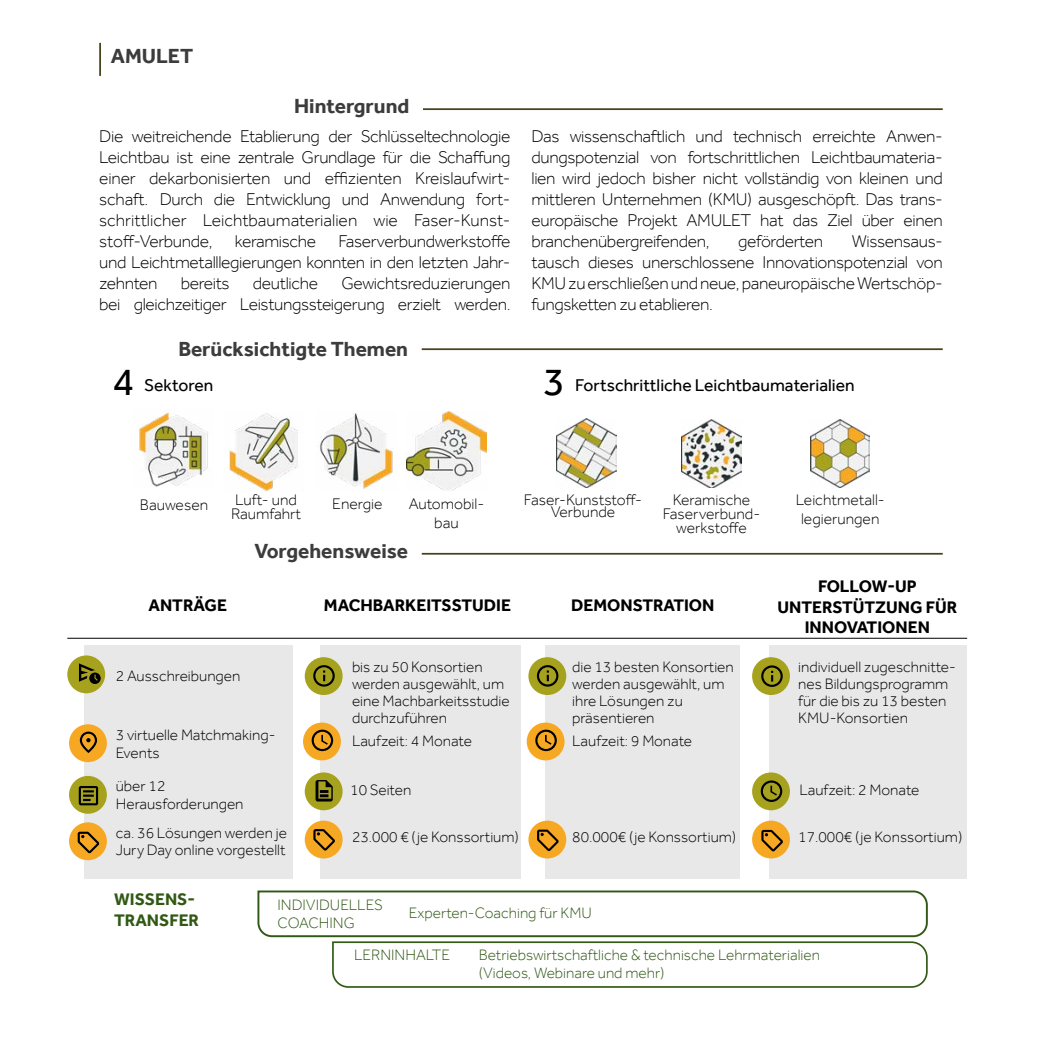
<style>
.page{position:relative;width:1042px;height:1042px;background:#fff}
.page>*{position:absolute;margin:0;border:0;box-sizing:border-box;transform-origin:0 0}
.t1{font:40.25px "Effra";color:#000}
.t2{font:700 21px "Effra";color:#3c3c3c}
.t3{font:300 17.5px/21px "Effra";letter-spacing:-.02em;color:#000;text-align:justify}
.t4{font:17.5px "Effra";color:#000}
.t5{font:700 17.15px/20.7px "Effra";color:#000;text-align:center}
.t6{font:700 17.15px/20.7px "Effra";color:#315915}
.t7{font:300 15.75px/18.9px "Effra";color:#000;text-align:center}
.t8{font:300 15.4px/17.2px "Effra";color:#000}
.t9{font:300 15.4px/18.6px "Effra";color:#315915}
</style>
<div class="page">
<hr style="left:423px;top:108px;width:520px;height:2px;background:#45431c">
<hr style="left:422px;top:348px;width:521px;height:2px;background:#45431c">
<hr style="left:422px;top:553px;width:521px;height:2px;background:#45431c">
<hr style="left:99px;top:43px;width:2px;height:33px;background:#45431c">
<svg style="left:257px;top:890px;width:671px;height:98px"></svg>
<div style="left:85px;top:645px;width:208px;height:234px;background:#e8e8e8"></div>
<div style="left:320px;top:645px;width:201px;height:234px;background:#e8e8e8"></div>
<div style="left:545px;top:645px;width:195px;height:234px;background:#e8e8e8"></div>
<div style="left:769px;top:645px;width:197px;height:234px;background:#e8e8e8"></div>
<div style="left:69px;top:724px;width:38px;height:38px;background:#f7a823;border-radius:50%"></div>
<div style="left:67px;top:655px;width:38px;height:38px;background:#a6a21e;border-radius:50%"></div>
<div style="left:69px;top:776px;width:38px;height:38px;background:#a6a21e;border-radius:50%"></div>
<div style="left:69px;top:822px;width:38px;height:38px;background:#f7a823;border-radius:50%"></div>
<div style="left:305px;top:657px;width:38px;height:38px;background:#a6a21e;border-radius:50%"></div>
<div style="left:303px;top:722px;width:38px;height:38px;background:#f7a823;border-radius:50%"></div>
<div style="left:305px;top:772px;width:38px;height:38px;background:#a6a21e;border-radius:50%"></div>
<div style="left:305px;top:820px;width:38px;height:38px;background:#f7a823;border-radius:50%"></div>
<div style="left:528px;top:657px;width:38px;height:38px;background:#a6a21e;border-radius:50%"></div>
<div style="left:527px;top:722px;width:37px;height:38px;background:#f7a823;border-radius:50%"></div>
<div style="left:528px;top:820px;width:38px;height:38px;background:#f7a823;border-radius:50%"></div>
<div style="left:752px;top:657px;width:38px;height:38px;background:#a6a21e;border-radius:50%"></div>
<div style="left:752px;top:772px;width:38px;height:38px;background:#a6a21e;border-radius:50%"></div>
<div style="left:752px;top:820px;width:38px;height:38px;background:#f7a823;border-radius:50%"></div>
<svg style="left:79px;top:786px;width:19px;height:19px"></svg>
<svg style="left:315px;top:780px;width:18px;height:21px"></svg>
<svg style="left:313px;top:665px;width:22px;height:21px"></svg>
<svg style="left:78px;top:831px;width:21px;height:22px"></svg>
<svg style="left:313px;top:829px;width:22px;height:21px"></svg>
<svg style="left:537px;top:665px;width:21px;height:21px"></svg>
<svg style="left:537px;top:829px;width:21px;height:22px"></svg>
<svg style="left:80px;top:731px;width:17px;height:22px"></svg>
<svg style="left:312px;top:729px;width:21px;height:22px"></svg>
<svg style="left:535px;top:729px;width:22px;height:22px"></svg>
<svg style="left:79px;top:663px;width:22px;height:21px"></svg>
<svg style="left:761px;top:665px;width:22px;height:22px"></svg>
<svg style="left:761px;top:830px;width:22px;height:21px"></svg>
<svg style="left:761px;top:780px;width:21px;height:22px"></svg>
<hr style="left:67px;top:638px;width:900px;height:1px;background:#000">
<img style="left:139px;top:412px;width:69px;height:75px">
<img style="left:229px;top:413px;width:69px;height:78px">
<img style="left:320px;top:413px;width:73px;height:76px">
<img style="left:407px;top:411px;width:79px;height:80px">
<img style="left:556px;top:418px;width:60px;height:69px">
<img style="left:682px;top:419px;width:59px;height:68px">
<img style="left:810px;top:419px;width:60px;height:68px">
<p class="t2" style="left:111px;top:43px;width:84px">AMULET</p>
<p class="t2" style="left:294px;top:94px;width:117px">Hintergrund</p>
<p class="t3" style="left:99px;top:125px;width:413px">Die weitreichende Etablierung der Schlüsseltechnologie Leichtbau ist eine zentrale Grundlage für die Schaffung einer dekarbonisierten und effizienten Kreislaufwirt&shy;schaft. Durch die Entwicklung und Anwendung fort&shy;schrittlicher Leichtbaumaterialien wie Faser-Kunst&shy;stoff-Verbunde,</p>
<p class="t3" style="left:99px;top:230px;width:413px;text-indent:239px">Faserverbundwerkstoffe und Leichtmetalllegierungen konnten in den letzten Jahr&shy;zehnten</p>
<p class="t3" style="left:235px;top:230px;width:83px">keramische</p>
<p class="t3" style="left:99px;top:272px;width:413px;text-align:right">Gewichtsreduzierungen<br>bei gleichzeitiger Leistungssteigerung erzielt werden.</p>
<p class="t3" style="left:181px;top:272px;width:50px">bereits</p>
<p class="t3" style="left:253px;top:272px;width:67px">deutliche</p>
<p class="t2" style="left:178px;top:336px;width:231px">Berücksichtigte Themen</p>
<p class="t3" style="left:531px;top:125px;width:413px">Das wissenschaftlich und technisch erreichte Anwen&shy;dungspotenzial von fortschrittlichen Leichtbaumateria&shy;lien wird jedoch bisher nicht vollständig von kleinen und mittleren Unternehmen (KMU) ausgeschöpft. Das trans&shy;europäische Projekt AMULET hat das Ziel über einen branchenübergreifenden,</p>
<p class="t3" style="left:738px;top:230px;width:86px">geförderten</p>
<p class="t3" style="left:531px;top:230px;width:413px;text-indent:320px">Wissensaus&shy;tausch dieses unerschlossene Innovationspotenzial von KMU zu erschließen und neue, paneuropäische Wertschöp&shy;fungsketten zu etablieren.</p>
<h1 class="t1" style="left:112px;top:357px;width:23px">4</h1>
<h1 class="t1" style="left:543px;top:357px;width:23px">3</h1>
<p class="t4" style="left:144px;top:375px;width:70px">Sektoren</p>
<p class="t4" style="left:575px;top:375px;width:281px">Fortschrittliche Leichtbaumaterialien</p>
<p class="t7" style="left:140px;top:495px;width:70px">Bauwesen</p>
<p class="t7" style="left:409px;top:494px;width:77px">Automobil&shy;bau</p>
<p class="t7" style="left:524px;top:493px;width:120px;line-height:12.2px">Faser-Kunststoff-<br>Verbunde</p>
<p class="t7" style="left:663px;top:492px;width:99px;line-height:14px">Keramische<br>Faserverbund&shy;werkstoffe</p>
<p class="t7" style="left:796px;top:490px;width:91px">Leichtmetall&shy;legierungen</p>
<p class="t7" style="left:235px;top:490px;width:63px">Luft- und</p>
<p class="t7" style="left:332px;top:494px;width:52px">Energie</p>
<p class="t7" style="left:231px;top:504px;width:72px">Raumfahrt</p>
<p class="t2" style="left:254px;top:538px;width:155px">Vorgehensweise</p>
<p class="t5" style="left:148px;top:594px;width:80px">ANTRÄGE</p>
<p class="t5" style="left:324px;top:594px;width:189px">MACHBARKEITSSTUDIE</p>
<p class="t5" style="left:571px;top:594px;width:145px">DEMONSTRATION</p>
<p class="t8" style="left:116px;top:667px;width:126px">2 Ausschreibungen</p>
<p class="t8" style="left:352px;top:658px;width:159px">bis zu 50 Konsortien werden ausgewählt, um eine Machbarkeitsstudie durchzuführen</p>
<p class="t8" style="left:572px;top:658px;width:163px">die 13 besten Konsortien werden ausgewählt, um ihre Lösungen zu präsentieren</p>
<p class="t8" style="left:116px;top:725px;width:161px;line-height:18.6px">3 virtuelle Matchmaking-<br>Events</p>
<p class="t8" style="left:572px;top:732px;width:121px">Laufzeit: 9 Monate</p>
<p class="t8" style="left:352px;top:732px;width:121px">Laufzeit: 4 Monate</p>
<p class="t8" style="left:116px;top:776px;width:129px;line-height:18.6px">über 12<br>Herausforderungen</p>
<p class="t8" style="left:350px;top:781px;width:62px">10 Seiten</p>
<p class="t8" style="left:116px;top:824px;width:173px">ca. 36 Lösungen werden je<br>Jury Day online vorgestellt</p>
<p class="t8" style="left:352px;top:828px;width:168px">23.000 € (je Konssortium)</p>
<p class="t8" style="left:572px;top:828px;width:166px">80.000€ (je Konssortium)</p>
<p class="t6" style="left:114px;top:889px;width:86px">WISSENS-<br>TRANSFER</p>
<p class="t9" style="left:277px;top:895px;width:107px">INDIVIDUELLES<br>COACHING</p>
<p class="t9" style="left:409px;top:903px;width:185px">Experten-Coaching für KMU</p>
<p class="t5" style="left:777px;top:576px;width:181px">FOLLOW-UP<br>UNTERSTÜTZUNG FÜR<br>INNOVATIONEN</p>
<p class="t8" style="left:798px;top:658px;width:159px">individuell zugeschnitte&shy;nes Bildungsprogramm für die bis zu 13 besten<br>KMU-Konsortien</p>
<p class="t8" style="left:799px;top:781px;width:121px">Laufzeit: 2 Monate</p>
<p class="t8" style="left:798px;top:828px;width:166px">17.000€ (je Konssortium)</p>
<p class="t9" style="left:354px;top:945px;width:97px">LERNINHALTE</p>
<p class="t9" style="left:479px;top:945px;width:343px">Betriebswirtschaftliche &amp; technische Lehrmaterialien (Videos, Webinare und mehr)</p>
</div>
